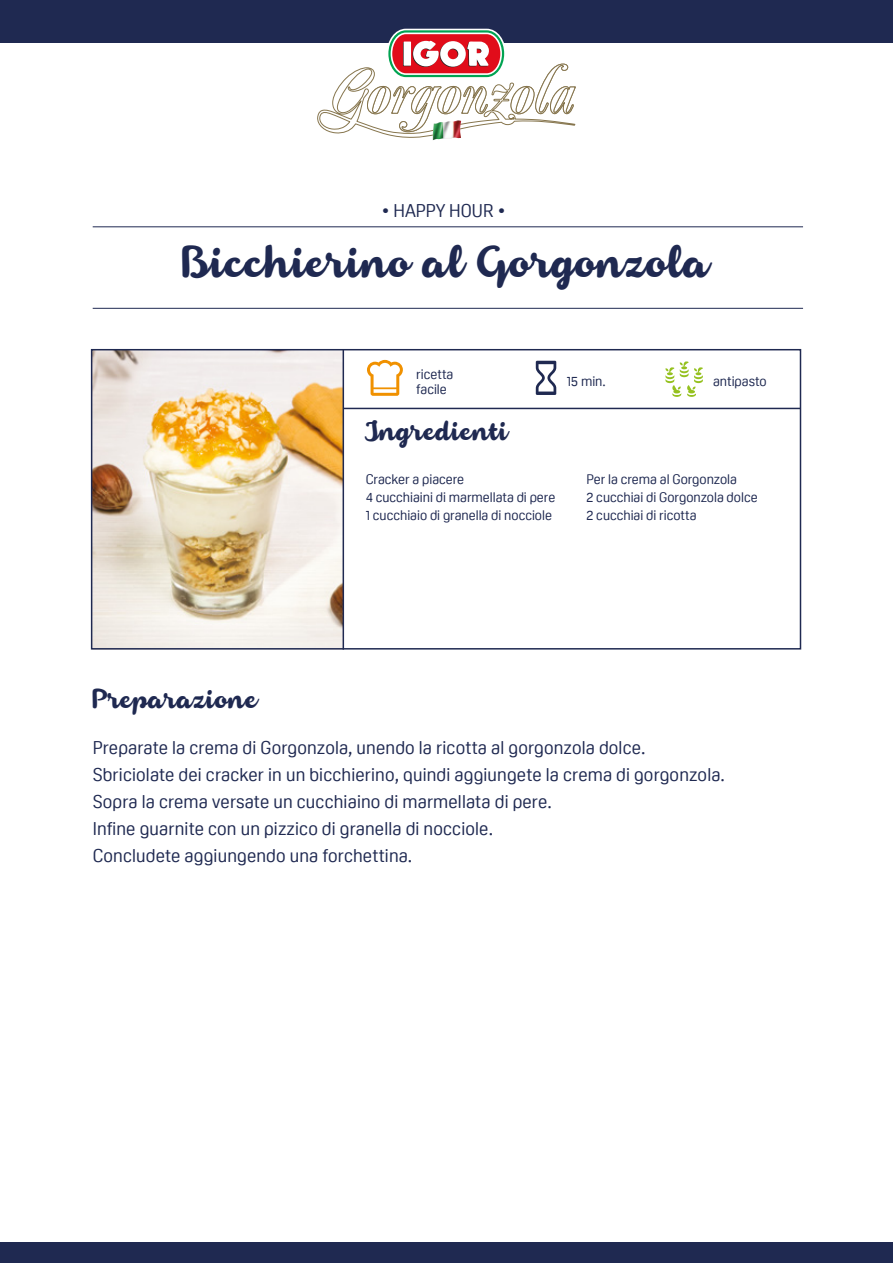
<style>
.page{position:relative;width:893px;height:1263px;background:#fff}
.page>*{position:absolute;margin:0;border:0;box-sizing:border-box;transform-origin:0 0}
.t1{font:39px "Armonioso";color:#1f2951}
.t2{font:24px "Armonioso";color:#1f2951}
.t3{font:18px/27px "Oscine";letter-spacing:.01em;color:#1f2951}
.t4{font:13.5px/18px "Oscine";color:#1f2951}
</style>
<div class="page">
<img style="left:94px;top:352px;width:249px;height:294px">
<div style="left:91px;top:349px;width:710px;height:300px;border:2px solid #1f2951"></div>
<div style="left:0;top:0;width:893px;height:43px;background:#1f2951"></div>
<div style="left:0;top:1242px;width:893px;height:21px;background:#1f2951"></div>
<img style="left:433px;top:138px;width:26px;height:2px">
<svg style="left:317px;top:29px;width:259px;height:109px"></svg>
<hr style="left:343px;top:350px;width:1px;height:299px;background:#1f2951">
<hr style="left:93px;top:308px;width:710px;height:1px;background:#1f2951">
<hr style="left:93px;top:226px;width:710px;height:1px;background:#1f2951">
<hr style="left:343px;top:408px;width:457px;height:1px;background:#1f2951">
<svg style="left:367px;top:360px;width:36px;height:36px"></svg>
<svg style="left:536px;top:361px;width:20px;height:34px"></svg>
<svg style="left:665px;top:361px;width:38px;height:36px"></svg>
<p class="t3" style="left:381px;top:197px;width:126px">• HAPPY HOUR •</p>
<h1 class="t1" style="left:183px;top:235px;width:529px">Bicchierino al Gorgonzola</h1>
<p class="t4" style="left:416px;top:367px;width:39px;line-height:15px">ricetta facile</p>
<p class="t4" style="left:567px;top:373px;width:40px">15 min.</p>
<p class="t4" style="left:713px;top:373px;width:55px">antipasto</p>
<h2 class="t2" style="left:366px;top:414px;width:144px">Ingredienti</h2>
<p class="t4" style="left:366px;top:470px;width:191px">Cracker a piacere<br>4 cucchiaini di marmellata di pere<br>1 cucchiaio di granella di nocciole</p>
<p class="t4" style="left:587px;top:470px;width:173px">Per la crema al Gorgonzola<br>2 cucchiai di Gorgonzola dolce<br>2 cucchiai di ricotta</p>
<h2 class="t2" style="left:93px;top:682px;width:167px">Preparazione</h2>
<p class="t3" style="left:93px;top:735px;width:634px">Preparate la crema di Gorgonzola, unendo la ricotta al gorgonzola dolce.<br>Sbriciolate dei cracker in un bicchierino, quindi aggiungete la crema di gorgonzola.<br>Sopra la crema versate un cucchiaino di marmellata di pere.<br>Infine guarnite con un pizzico di granella di nocciole.<br>Concludete aggiungendo una forchettina.</p>
</div>
